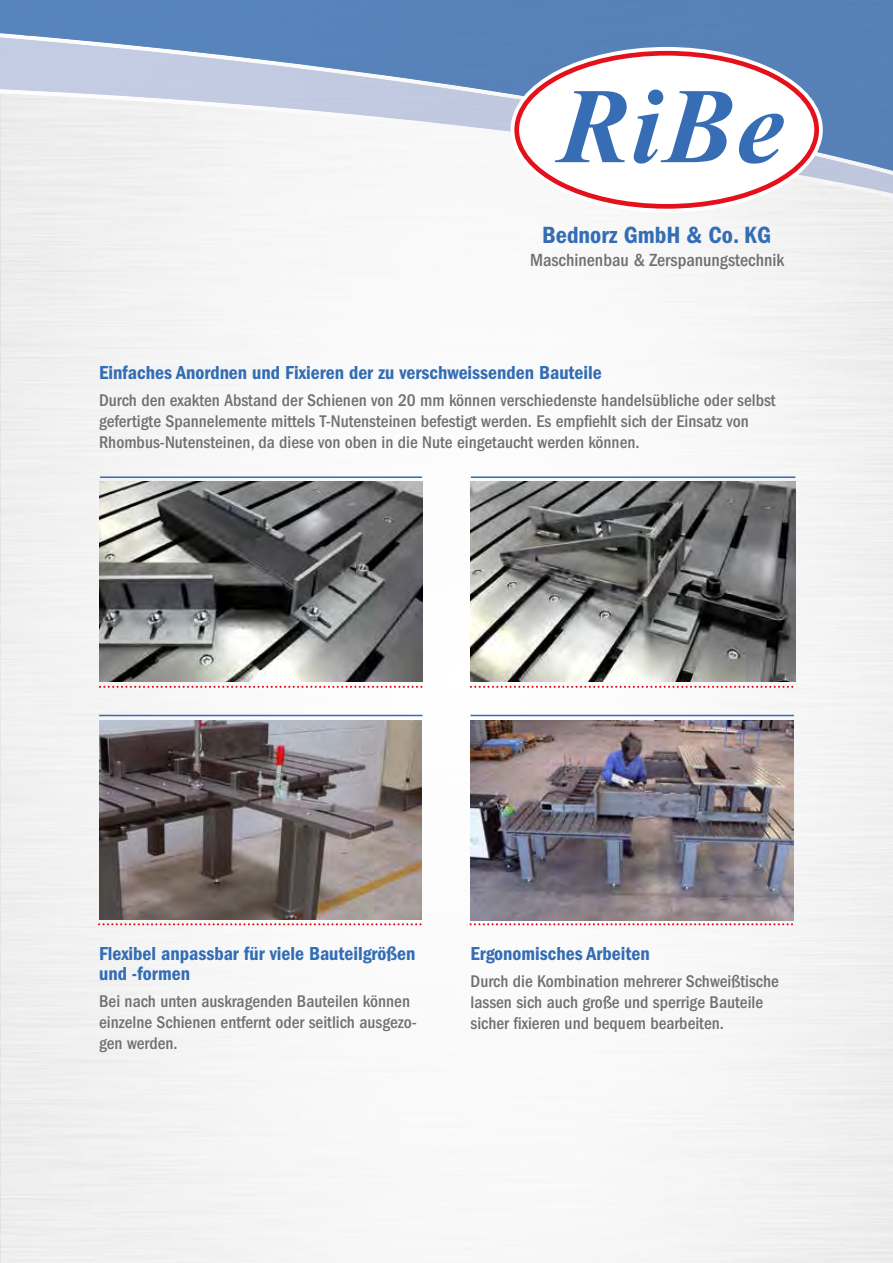
<style>
.page{position:relative;width:893px;height:1263px;background:#fff}
.page>*{position:absolute;margin:0;border:0;box-sizing:border-box;transform-origin:0 0}
.t1{font:24.3px "ITC Franklin Gothic Std Dm Cd";color:#336db4}
.t2{font:19.5px/20.4px "ITC Franklin Gothic Std Dm Cd";color:#336db4}
.t3{font:500 condensed 18.3px "ITC Franklin Gothic Std";color:#70706f}
.t4{font:500 condensed 17.55px/21px "ITC Franklin Gothic Std";color:#70706f}
</style>
<div class="page">
<div style="left:1px;top:200px;width:892px;height:1063px;background:#f6f6f6"></div>
<img style="left:0;top:200px;width:1px;height:1063px">
<div style="left:0;top:178px;width:309px;height:18px;background:#f1f1f1"></div>
<div style="left:0;top:121px;width:355px;height:53px;background:#f1f1f0"></div>
<img style="left:151px;top:84px;width:265px;height:53px">
<img style="left:823px;top:178px;width:70px;height:18px">
<div style="left:0;top:37px;width:419px;height:47px;background:#c4cce4"></div>
<img style="left:416px;top:84px;width:95px;height:48px">
<img style="left:823px;top:174px;width:70px;height:4px">
<div style="left:0;top:0;width:251px;height:35px;background:#5884bc"></div>
<div style="left:251px;top:0;width:642px;height:82px;background:#5782b9"></div>
<img style="left:19px;top:35px;width:233px;height:23px">
<img style="left:429px;top:82px;width:464px;height:47px">
<img style="left:823px;top:128px;width:70px;height:46px">
<svg style="left:511px;top:47px;width:312px;height:166px"></svg>
<svg style="left:514px;top:51px;width:305px;height:158px"></svg>
<img style="left:100px;top:482px;width:322px;height:200px">
<img style="left:99px;top:720px;width:323px;height:200px">
<img style="left:470px;top:720px;width:324px;height:200px">
<img style="left:471px;top:482px;width:324px;height:200px">
<hr style="left:100px;top:476px;width:322px;height:2px;background:#336db4">
<hr style="left:470px;top:715px;width:324px;height:1px;background:#336db4">
<hr style="left:99px;top:715px;width:323px;height:1px;background:#336db4">
<hr style="left:471px;top:476px;width:324px;height:2px;background:#336db4">
<svg style="left:471px;top:686px;width:323px;height:2px"></svg>
<svg style="left:100px;top:686px;width:323px;height:2px"></svg>
<svg style="left:470px;top:923px;width:324px;height:2px"></svg>
<svg style="left:99px;top:923px;width:323px;height:2px"></svg>
<h1 class="t1" style="left:542px;top:221px;width:230px">Bednorz GmbH &amp; Co. KG</h1>
<p class="t3" style="left:530px;top:249px;width:256px">Maschinenbau &amp; Zerspanungstechnik</p>
<p class="t2" style="left:99px;top:362px;width:504px">Einfaches Anordnen und Fixieren der zu verschweissenden Bauteile</p>
<p class="t4" style="left:99px;top:390px;width:678px">Durch den exakten Abstand der Schienen von 20 mm können verschiedenste handelsübliche oder selbst gefertigte Spannelemente mittels T-Nutensteinen befestigt werden. Es empfiehlt sich der Einsatz von<br>Rhombus-Nutensteinen, da diese von oben in die Nute eingetaucht werden können.</p>
<p class="t2" style="left:99px;top:943px;width:318px">Flexibel anpassbar für viele Bauteilgrößen und -formen</p>
<p class="t4" style="left:99px;top:991px;width:319px">Bei nach unten auskragenden Bauteilen können einzelne Schienen entfernt oder seitlich ausgezo&shy;gen werden.</p>
<p class="t2" style="left:470px;top:943px;width:181px">Ergonomisches Arbeiten</p>
<p class="t4" style="left:470px;top:971px;width:310px">Durch die Kombination mehrerer Schweißtische lassen sich auch große und sperrige Bauteile sicher fixieren und bequem bearbeiten.</p>
</div>
